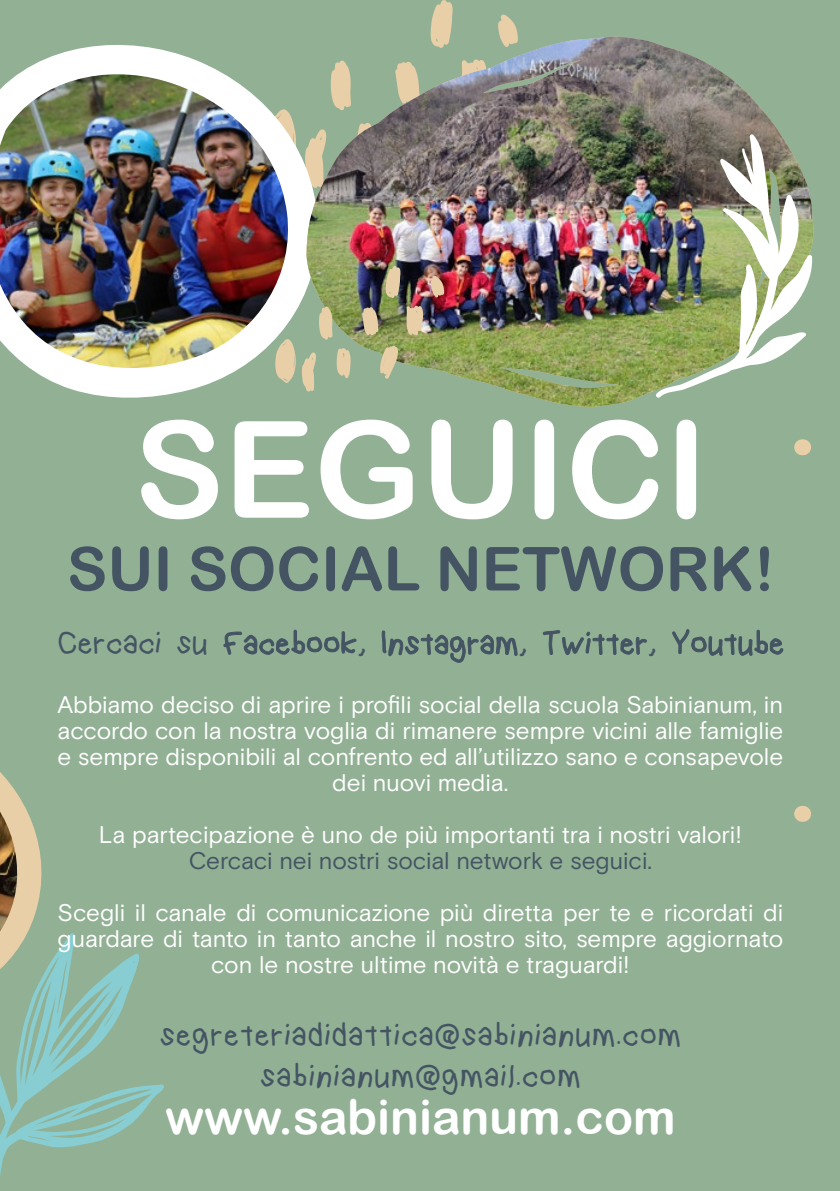
<style>
.page{position:relative;width:840px;height:1191px;background:#fff}
.page>*{position:absolute;margin:0;border:0;box-sizing:border-box;transform-origin:0 0}
.t1{font:134.6px "Arial Rounded MT Bold";color:#fff}
.t2{font:60.6px "Arial Rounded MT Bold";color:#445463}
.t3{font:48px "Arial Rounded MT Bold";color:#fff}
.t4{font:34px/40.8px "kindergarten";color:#445463;text-align:center}
.t5{font:34px "kindergarten";letter-spacing:-.02em;color:#445463}
.t6{font:24px/26px "Basis Grotesque Pro";letter-spacing:-.005em;color:#fff;text-align:center}
.t7{font:24px "Basis Grotesque Pro";letter-spacing:-.005em;color:#445463}
</style>
<div class="page">
<hr style="left:839px;top:0;width:1px;height:1191px;background:#d4e0d5">
<div style="left:0;top:0;width:839px;height:1191px;background:#91b094"></div>
<svg style="left:430px;top:0;width:22px;height:37px"></svg>
<svg style="left:498px;top:15px;width:19px;height:22px"></svg>
<svg style="left:0;top:933px;width:164px;height:242px"></svg>
<svg style="left:0;top:772px;width:52px;height:236px"></svg>
<img style="left:0;top:45px;width:306px;height:353px">
<img style="left:306px;top:38px;width:507px;height:369px">
<img style="left:654px;top:133px;width:158px;height:266px">
<svg style="left:275px;top:339px;width:20px;height:44px"></svg>
<svg style="left:302px;top:352px;width:14px;height:40px"></svg>
<svg style="left:336px;top:348px;width:14px;height:30px"></svg>
<svg style="left:319px;top:306px;width:13px;height:34px"></svg>
<svg style="left:380px;top:346px;width:18px;height:33px"></svg>
<svg style="left:362px;top:307px;width:16px;height:28px"></svg>
<svg style="left:406px;top:306px;width:17px;height:29px"></svg>
<svg style="left:385px;top:266px;width:15px;height:32px"></svg>
<svg style="left:430px;top:276px;width:14px;height:21px"></svg>
<svg style="left:801px;top:806px;width:1px;height:16px"></svg>
<svg style="left:839px;top:806px;width:1px;height:16px"></svg>
<svg style="left:801px;top:439px;width:1px;height:16px"></svg>
<svg style="left:839px;top:439px;width:1px;height:16px"></svg>
<h1 class="t1" style="left:134px;top:390px;width:574px">SEGUICI</h1>
<h2 class="t2" style="left:67px;top:533px;width:708px">SUI SOCIAL NETWORK!</h2>
<h3 class="t5" style="left:57px;top:629px;width:728px">Cercaci su Facebook, Instagram, Twitter, Youtube</h3>
<p class="t6" style="left:57px;top:692px;width:726px">Abbiamo deciso di aprire i profili social della scuola Sabinianum, in accordo con la nostra voglia di rimanere sempre vicini alle famiglie e sempre disponibili al confrento ed all’utilizzo sano e consapevole dei nuovi media.</p>
<p class="t6" style="left:99px;top:822px;width:644px">La partecipazione è uno de più importanti tra i nostri valori!</p>
<p class="t7" style="left:188px;top:846px;width:464px">Cercaci nei nostri social network e seguici.</p>
<p class="t6" style="left:57px;top:900px;width:726px">Scegli il canale di comunicazione più diretta per te e ricordati di guardare di tanto in tanto anche il nostro sito, sempre aggiornato con le nostre ultime novità e traguardi!</p>
<h3 class="t4" style="left:159px;top:1017px;width:523px">segreteriadidattica@sabinianum.com sabinianum@gmail.com</h3>
<h3 class="t3" style="left:165px;top:1088px;width:512px">www.sabinianum.com</h3>
</div>
